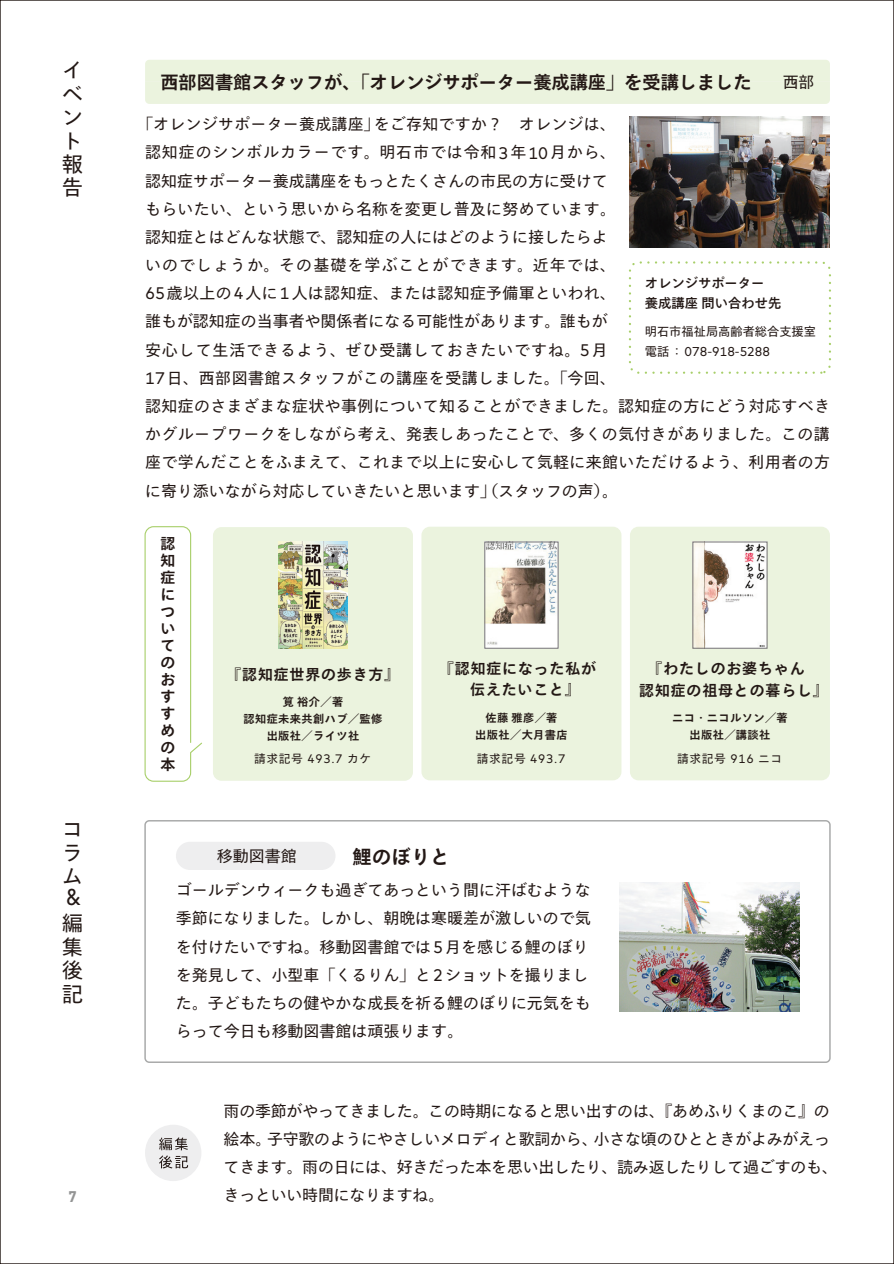
<style>
.page{position:relative;width:894px;height:1264px;background:#fff}
.page>*{position:absolute;margin:0;border:0;box-sizing:border-box;transform-origin:0 0}
.t1{font:22.95px "Typold Condensed";color:#231815}
.t2{font:21.3px/23.4px "Tazugane Gothic Std N";color:#231815;text-align:justify}
.t3{font:700 19.2px "Tazugane Gothic Std N";letter-spacing:.02em;color:#231815}
.t4{font:700 18.15px "Tazugane Gothic Std N";color:#231815}
.t5{font:15.9px/28.2px "Tazugane Gothic Std N";letter-spacing:.025em;color:#231815}
.t6{font:15.9px/28.2px "Tazugane Gothic Std N";color:#231815}
.t7{font:700 15.9px "DIN Next LT Pro";color:#939494}
.t8{font:700 14.85px/17px "Tazugane Gothic Std N";letter-spacing:.06em;color:#231815}
.t9{font:500 13.35px/20.2px "Tazugane Gothic Std N";color:#231815}
.t10{font:13.2px "Typold Condensed";color:#231815}
.t11{font:12.6px "Typold Condensed";color:#231815}
.t12{font:12.15px "Tazugane Gothic Std N";color:#231815}
.t13{font:11.7px "Tazugane Gothic Std N";letter-spacing:.06em;color:#231815}
.t14{font:700 11.1px/17px "Tazugane Gothic Std N";letter-spacing:.04em;color:#231815;text-align:center}
.s1{font-family:"Typold Condensed";font-size:17.25px}
.s2{font-family:"Tazugane Gothic Std N";font-size:12.15px}
.s3{font-family:"Typold Condensed";font-size:12.6px}
.s4{font-family:"Tazugane Gothic Std N";font-size:11.7px}
</style>
<div class="page">
<div style="left:213px;top:527px;width:200px;height:253px;background:#ebf3de;border-radius:9px"></div>
<div style="left:421px;top:526px;width:200px;height:254px;background:#ebf3de;border-radius:9px"></div>
<div style="left:630px;top:526px;width:199px;height:254px;background:#ebf3de;border-radius:9px"></div>
<div style="left:144px;top:526px;width:47px;height:255px;border:1px solid #a8cf6a;border-radius:9px"></div>
<div style="left:145px;top:60px;width:684px;height:44px;background:#ebf3de"></div>
<div style="left:145px;top:1124px;width:56px;height:56px;background:#eeeeef;border-radius:50%"></div>
<svg style="left:159px;top:1137px;width:29px;height:31px"></svg>
<div style="left:144px;top:820px;width:686px;height:242px;border:1px solid #a9aaaa;border-radius:4px"></div>
<div style="left:176px;top:841px;width:159px;height:28px;background:#eeeeef;border-radius:14px"></div>
<img style="left:630px;top:116px;width:199px;height:131px">
<img style="left:278px;top:542px;width:70px;height:106px">
<img style="left:619px;top:882px;width:180px;height:129px">
<img style="left:486px;top:544px;width:70px;height:102px">
<div style="left:484px;top:542px;width:74px;height:106px;border:1px solid #717071"></div>
<img style="left:694px;top:544px;width:71px;height:102px">
<div style="left:692px;top:542px;width:75px;height:106px;border:1px solid #717071"></div>
<div style="left:628px;top:261px;width:202px;height:113px;border:2px dashed #a8cf6a;border-radius:9px"></div>
<h2 class="t2" style="left:62px;top:60px;width:22px;text-align:left">イベント報告</h2>
<h2 class="t2" style="left:62px;top:818px;width:20px">コラム</h2>
<h1 class="t1" style="left:66px;top:879px;width:17px">&amp;</h1>
<h2 class="t2" style="left:62px;top:912px;width:22px">編集後記</h2>
<p class="t4" style="left:160px;top:70px;width:592px">西部図書館スタッフが、「オレンジサポーター養成講座」を受講しました</p>
<p class="t6" style="left:782px;top:69px;width:33px">西部</p>
<p class="t5" style="left:145px;top:111px;width:686px;text-indent:-8px">「オレンジサポーター養成講座」をご存知ですか？　オレンジは、<br>認知症のシンボルカラーです。明石市では令和<span class="s1">3</span>年<span class="s1">10</span>月から、<br>認知症サポーター養成講座をもっとたくさんの市民の方に受けて<br>もらいたい、という思いから名称を変更し普及に努めています。<br>認知症とはどんな状態で、認知症の人にはどのように接したらよ<br>いのでしょうか。その基礎を学ぶことができます。近年では、<br><span class="s1">65</span>歳以上の<span class="s1">4</span>人に<span class="s1">1</span>人は認知症、または認知症予備軍といわれ、<br>誰もが認知症の当事者や関係者になる可能性があります。誰もが<br>安心して生活できるよう、ぜひ受講しておきたいですね。<span class="s1">5</span>月<br><span class="s1">17</span>日、西部図書館スタッフがこの講座を受講しました。「今回、<br>認知症のさまざまな症状や事例について知ることができました。認知症の方にどう対応すべきかグループワークをしながら考え、発表しあったことで、多くの気付きがありました。この講座で学んだことをふまえて、これまで以上に安心して気軽に来館いただけるよう、利用者の方に寄り添いながら対応していきたいと思います」（スタッフの声）。</p>
<p class="t9" style="left:644px;top:274px;width:138px">オレンジサポーター<br>養成講座 問い合わせ先</p>
<p class="t12" style="left:644px;top:323px;width:173px">明石市福祉局高齢者総合支援室</p>
<p class="t10" style="left:644px;top:341px;width:127px"><span class="s2">電話：</span>078-918-5288</p>
<p class="t8" style="left:160px;top:536px;width:16px;text-align:justify">認知症についてのおすすめの本</p>
<p class="t8" style="left:226px;top:667px;width:174px">『認知症世界の歩き方』</p>
<p class="t14" style="left:243px;top:694px;width:140px">筧裕介／著<br>認知症未来共創ハブ／監修出版社／ライツ社</p>
<p class="t8" style="left:470px;top:659px;width:127px;line-height:21.3px;text-indent:-31px">『認知症になった私が伝えたいこと』</p>
<p class="t14" style="left:475px;top:710px;width:94px">佐藤雅彦／著<br>出版社／大月書店</p>
<p class="t13" style="left:254px;top:750px;width:119px">請求記号 <span class="s3">493.7</span> カケ</p>
<p class="t11" style="left:477px;top:749px;width:90px"><span class="s4">請求記号</span> 493.7</p>
<p class="t6" style="left:217px;top:842px;width:81px">移動図書館</p>
<p class="t3" style="left:352px;top:843px;width:99px">鯉のぼりと</p>
<p class="t6" style="left:176px;top:877px;width:416px">ゴールデンウィークも過ぎてあっという間に汗ばむような季節になりました。しかし、朝晩は寒暖差が激しいので気を付けたいですね。移動図書館では<span class="s1">5</span>月を感じる鯉のぼりを発見して、小型車「くるりん」と<span class="s1">2</span>ショットを撮りました。子どもたちの健やかな成長を祈る鯉のぼりに元気をもらって今日も移動図書館は頑張ります。</p>
<p class="t8" style="left:639px;top:658px;width:190px;line-height:22.4px;text-indent:8px">『わたしのお婆ちゃん<br>認知症の祖母との暮らし』</p>
<p class="t14" style="left:672px;top:710px;width:117px">ニコ・ニコルソン／著出版社／講談社</p>
<p class="t13" style="left:677px;top:750px;width:107px">請求記号 <span class="s3">916</span> ニコ</p>
<p class="t6" style="left:223px;top:1097px;width:615px">雨の季節がやってきました。この時期になると思い出すのは、『あめふりくまのこ』の絵本。子守歌のようにやさしいメロディと歌詞から、小さな頃のひとときがよみがえってきます。雨の日には、好きだった本を思い出したり、読み返したりして過ごすのも、</p>
<p class="t7" style="left:68px;top:1186px;width:10px">7</p>
<p class="t6" style="left:223px;top:1181px;width:222px">きっといい時間になりますね。</p>
</div>
